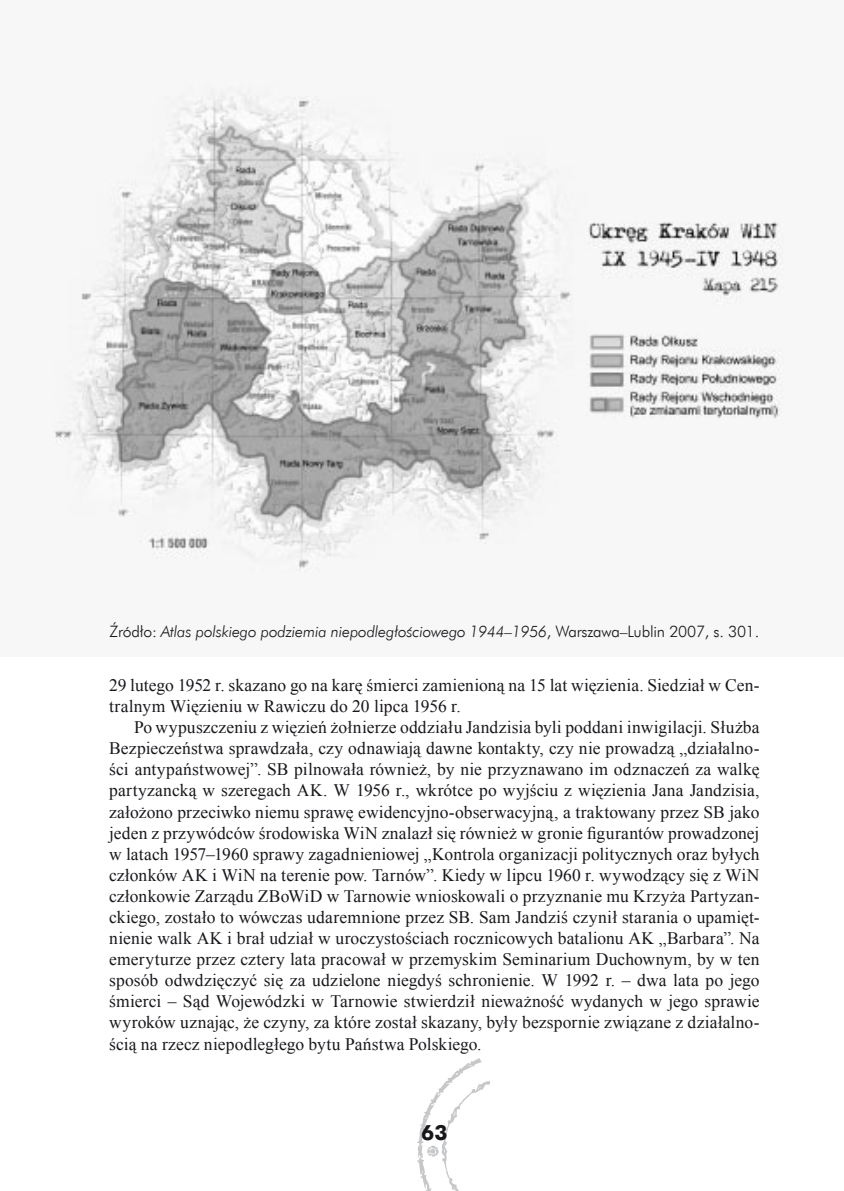
<style>
.page{position:relative;width:844px;height:1191px;background:#fff}
.page>*{position:absolute;margin:0;border:0;box-sizing:border-box;transform-origin:0 0}
.t1{font:700 21px "Futura EU";color:#1a171c}
.t2{font:17.5px/21px "Times New Roman";letter-spacing:.005em;color:#1a171c}
.t3{font:italic 15.75px "Futura Lt EU";letter-spacing:-.01em;color:#1a171c}
.s1{font-style:normal}
</style>
<div class="page">
<img style="left:418px;top:1058px;width:72px;height:133px">
<img style="left:54px;top:85px;width:729px;height:488px">
<p class="t3" style="left:109px;top:622px;width:651px"><span class="s1">Źródło:</span> Atlas polskiego podziemia niepodległościowego 1944–1956<span class="s1">, Warszawa–Lublin 2007, s. 301.</span></p>
<p class="t2" style="left:109px;top:674px;width:651px">29 lutego 1952 r. skazano go na karę śmierci zamienioną na 15 lat więzienia. Siedział w Cen&shy;tralnym Więzieniu w Rawiczu do 20 lipca 1956 r.</p>
<p class="t2" style="left:109px;top:716px;width:651px;text-align:justify;text-indent:25px">Po wypuszczeniu z więzień żołnierze oddziału Jandzisia byli poddani inwigilacji. Służba Bezpieczeństwa sprawdzała, czy odnawiają dawne kontakty, czy nie prowadzą „działalno&shy;ści antypaństwowej”. SB pilnowała również, by nie przyznawano im odznaczeń za walkę partyzancką w szeregach AK. W 1956 r., wkrótce po wyjściu z więzienia Jana Jandzisia, założono przeciwko niemu sprawę ewidencyjno-obserwacyjną, a traktowany przez SB jako jeden z przywódców środowiska WiN znalazł się również w gronie figurantów prowadzonej w latach 1957–1960 sprawy zagadnieniowej „Kontrola organizacji politycznych oraz byłych członków AK i WiN na terenie pow. Tarnów”. Kiedy w lipcu 1960 r. wywodzący się z WiN członkowie Zarządu ZBoWiD w Tarnowie wnioskowali o przyznanie mu Krzyża Partyzan&shy;ckiego, zostało to wówczas udaremnione przez SB. Sam Jandziś czynił starania o upamięt&shy;nienie walk AK i brał udział w uroczystościach rocznicowych batalionu AK „Barbara”. Na emeryturze przez cztery lata pracował w przemyskim Seminarium Duchownym, by w ten sposób odwdzięczyć się za udzielone niegdyś schronienie. W 1992 r. – dwa lata po jego śmierci – Sąd Wojewódzki w Tarnowie stwierdził nieważność wydanych w jego sprawie wyroków uznając, że czyny, za które został skazany, były bezspornie związane z działalno&shy;ścią na rzecz niepodległego bytu Państwa Polskiego.</p>
<p class="t1" style="left:421px;top:1119px;width:14px">63</p>
</div>
